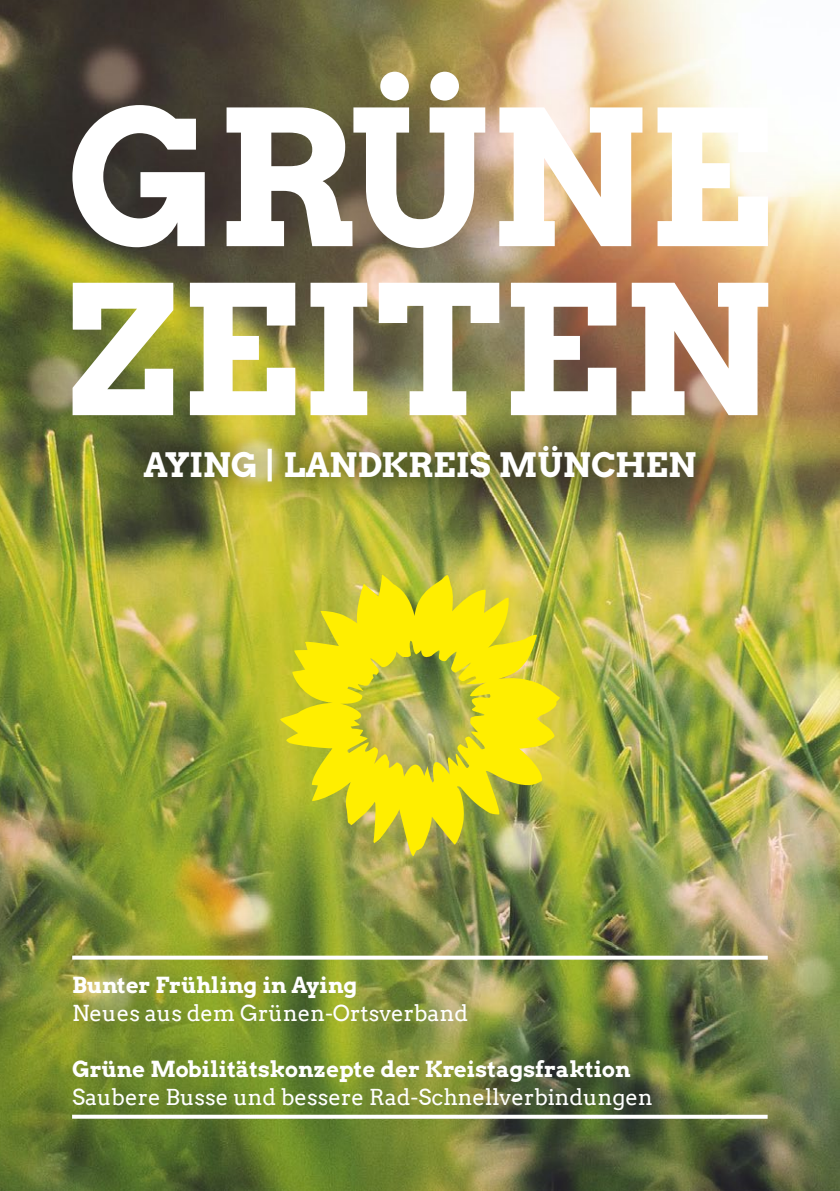
<style>
.page{position:relative;width:840px;height:1191px;background:#fff}
.page>*{position:absolute;margin:0;border:0;box-sizing:border-box;transform-origin:0 0}
.t1{font:187.4px "Arvo Gruen";letter-spacing:-.005em;color:#fff}
.t2{font:178.8px "Arvo Gruen";color:#fff}
.t3{font:33.4px "Arvo Gruen";letter-spacing:-.01em;color:#fff}
.t4{font:22px "Arvo";color:#fff}
.t5{font:22px "Arvo Gruen";color:#fff}
</style>
<div class="page">
<img style="left:0;top:0;width:839px;height:1191px">
<div style="left:115px;top:417px;width:609px;height:92px;background:#000;opacity:.8"></div>
<svg style="left:72px;top:955px;width:695px;height:4px"></svg>
<svg style="left:72px;top:1114px;width:695px;height:4px"></svg>
<img style="left:280px;top:574px;width:279px;height:282px">
<h1 class="t1" style="left:66px;top:48px;width:708px">GRÜNE</h1>
<h2 class="t2" style="left:67px;top:226px;width:706px">ZEITEN</h2>
<h3 class="t3" style="left:143px;top:441px;width:554px">AYING | LANDKREIS MÜNCHEN</h3>
<p class="t5" style="left:72px;top:969px;width:286px">Bunter Frühling in Aying</p>
<p class="t4" style="left:72px;top:1000px;width:397px">Neues aus dem Grünen-Ortsverband</p>
<p class="t5" style="left:72px;top:1053px;width:560px">Grüne Mobilitätskonzepte der Kreistagsfraktion</p>
<p class="t4" style="left:72px;top:1084px;width:581px">Saubere Busse und bessere Rad-Schnellverbindungen</p>
</div>
